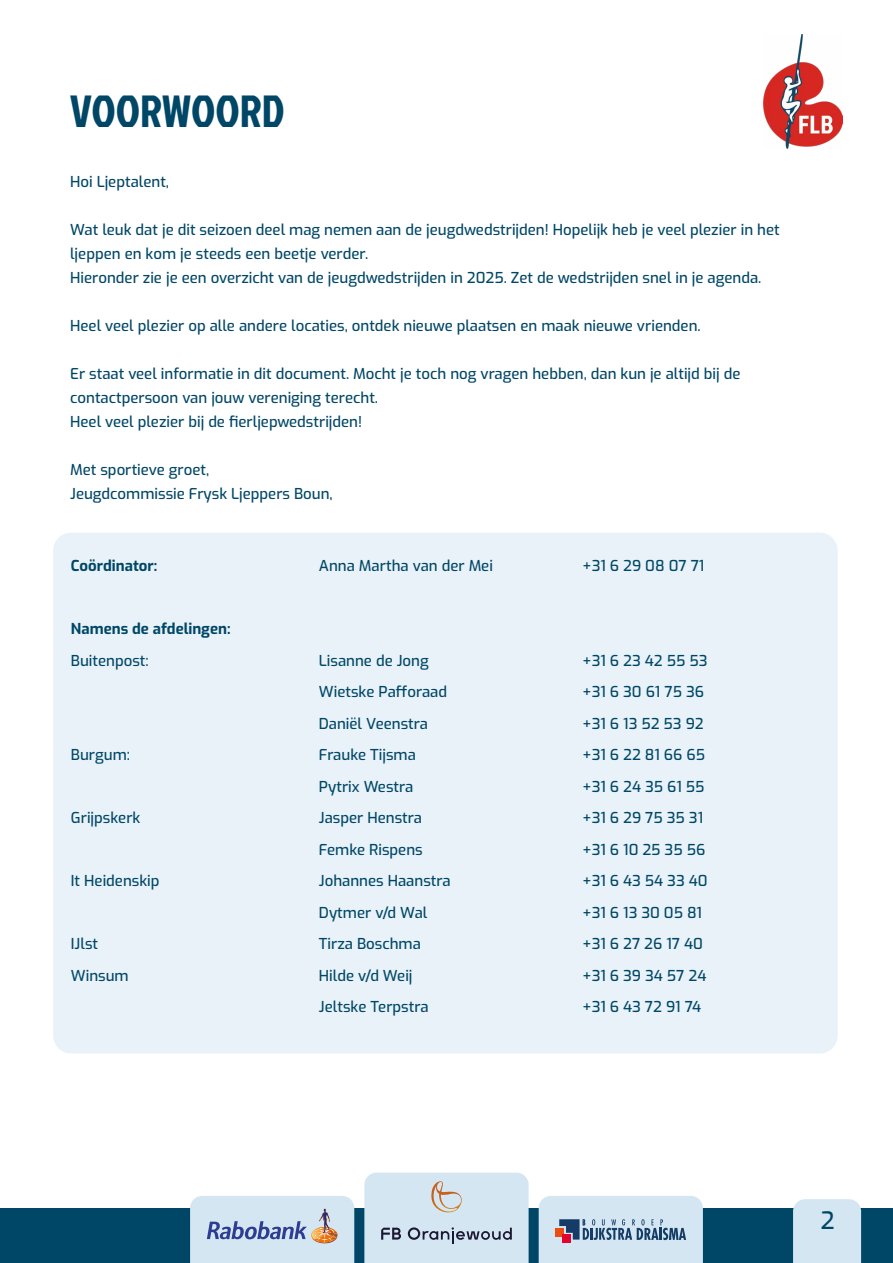
<style>
.page{position:relative;width:893px;height:1263px;background:#fff}
.page>*{position:absolute;margin:0;border:0;box-sizing:border-box;transform-origin:0 0}
.t1{font:45px "Jockey One";color:#004767}
.t2{font:500 24px "Exo";color:#004767}
.t3{font:500 15px/31.5px "Exo";color:#004767}
.t4{font:700 15px "Exo";color:#004767}
</style>
<div class="page">
<div style="left:53px;top:533px;width:785px;height:520px;background:#e9f2f8;border-radius:18px"></div>
<div style="left:0;top:1209px;width:893px;height:54px;background:#004767"></div>
<svg style="left:190px;top:1196px;width:164px;height:67px;background:#c7d6e4"></svg>
<svg style="left:364px;top:1172px;width:165px;height:91px;background:#ccdce7"></svg>
<svg style="left:539px;top:1196px;width:164px;height:67px;background:#c2d3e1"></svg>
<img style="left:763px;top:34px;width:79px;height:114px">
<div style="left:793px;top:1199px;width:68px;height:64px;background:#d4e6f2"></div>
<h1 class="t1" style="left:70px;top:79px;width:216px">VOORWOORD</h1>
<p class="t3" style="left:70px;top:165px;width:100px">Hoi Ljeptalent,</p>
<p class="t3" style="left:70px;top:217px;width:711px;line-height:24px">Wat leuk dat je dit seizoen deel mag nemen aan de jeugdwedstrijden! Hopelijk heb je veel plezier in het ljeppen en kom je steeds een beetje verder.<br>Hieronder zie je een overzicht van de jeugdwedstrijden in 2025. Zet de wedstrijden snel in je agenda.</p>
<p class="t3" style="left:70px;top:309px;width:632px">Heel veel plezier op alle andere locaties, ontdek nieuwe plaatsen en maak nieuwe vrienden.</p>
<p class="t3" style="left:70px;top:361px;width:672px;line-height:24px">Er staat veel informatie in dit document. Mocht je toch nog vragen hebben, dan kun je altijd bij de contactpersoon van jouw vereniging terecht.<br>Heel veel plezier bij de fierljepwedstrijden!</p>
<p class="t3" style="left:70px;top:457px;width:264px;line-height:24px">Met sportieve groet,<br>Jeugdcommissie Frysk Ljeppers Boun,</p>
<p class="t4" style="left:71px;top:554px;width:88px">Coördinator:</p>
<p class="t4" style="left:71px;top:617px;width:161px">Namens de afdelingen:</p>
<p class="t3" style="left:71px;top:643px;width:79px">Buitenpost:</p>
<p class="t3" style="left:71px;top:738px;width:61px">Burgum:</p>
<p class="t3" style="left:71px;top:801px;width:71px">Grijpskerk</p>
<p class="t3" style="left:71px;top:864px;width:90px">It Heidenskip</p>
<p class="t3" style="left:71px;top:927px;width:59px">IJlst<br>Winsum</p>
<p class="t3" style="left:319px;top:549px;width:176px">Anna Martha van der Mei</p>
<p class="t3" style="left:319px;top:643px;width:133px">Lisanne de Jong<br>Wietske Pafforaad<br>Daniël Veenstra<br>Frauke Tijsma<br>Pytrix Westra<br>Jasper Henstra<br>Femke Rispens<br>Johannes Haanstra<br>Dytmer v/d Wal<br>Tirza Boschma<br>Hilde v/d Weij<br>Jeltske Terpstra</p>
<p class="t3" style="left:583px;top:549px;width:123px">+31 6 29 08 07 71</p>
<p class="t3" style="left:583px;top:643px;width:127px">+31 6 23 42 55 53 +31 6 30 61 75 36 +31 6 13 52 53 92 +31 6 22 81 66 65 +31 6 24 35 61 55 +31 6 29 75 35 31 +31 6 10 25 35 56 +31 6 43 54 33 40 +31 6 13 30 05 81 +31 6 27 26 17 40 +31 6 39 34 57 24 +31 6 43 72 91 74</p>
<h2 class="t2" style="left:821px;top:1202px;width:16px">2</h2>
</div>
